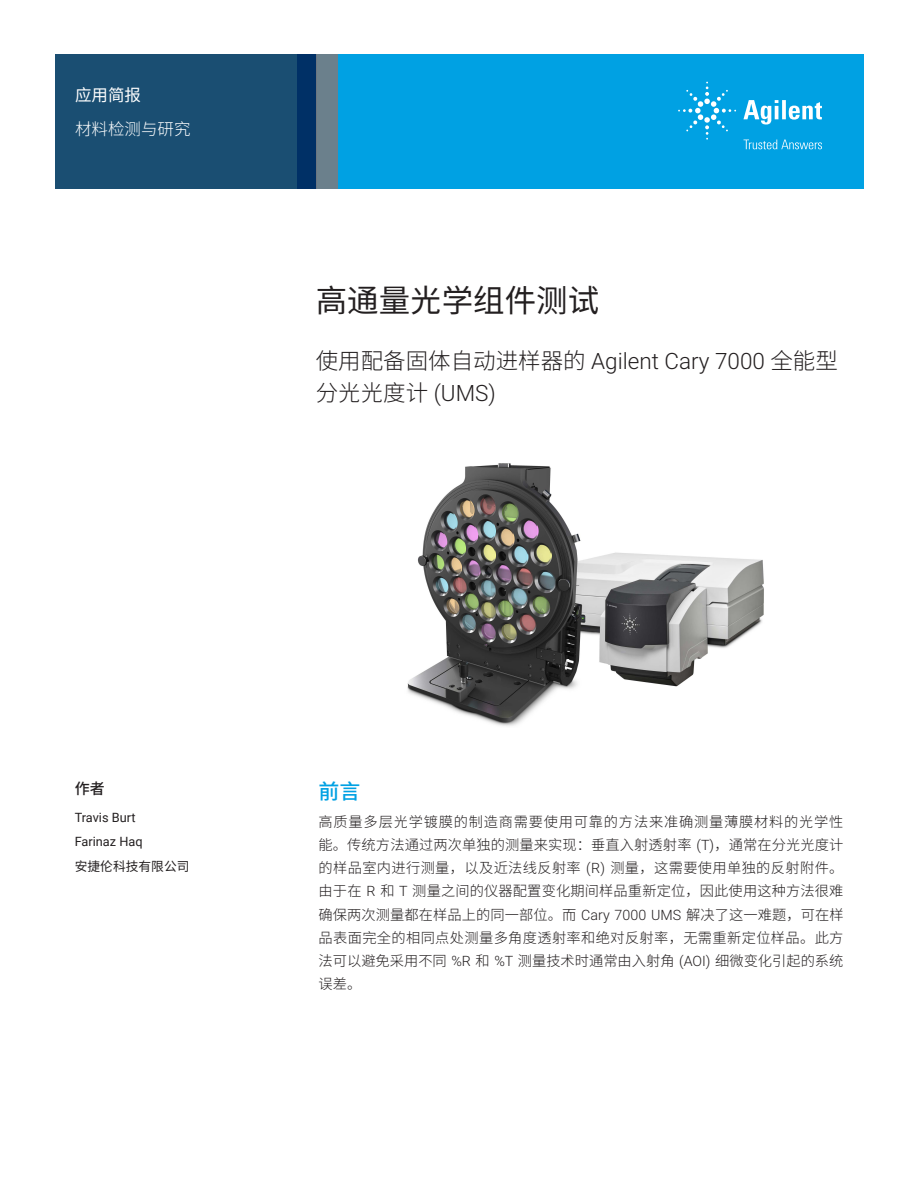
<style>
.page{position:relative;width:918px;height:1188px;background:#fff}
.page>*{position:absolute;margin:0;border:0;box-sizing:border-box;transform-origin:0 0}
.t1{font:31.5px "Noto Sans CJ Ksc";color:#231f20}
.t2{font:300 22.5px/31.5px "Noto Sans CJ Ksc";color:#231f20}
.t3{font:500 21px "Noto Sans CJ Ksc";color:#00a1e3}
.t4{font:300 16.5px "Noto Sans CJ Ksc";color:#fff}
.t5{font:16.5px "Noto Sans CJ Ksc";color:#fff}
.t6{font:500 15px "Noto Sans CJ Ksc";color:#231f20}
.t7{font:300 14.25px/23.2px "Noto Sans CJ Ksc";color:#231f20;text-align:justify}
.t8{font:12.75px/24.8px "Roboto";color:#231f20}
.t9{font:12.75px "Noto Sans CJ Ksc";color:#231f20}
.s1{font-family:"Roboto"}
</style>
<div class="page">
<div style="left:297px;top:54px;width:567px;height:135px;background:#00a1e3"></div>
<svg style="left:55px;top:54px;width:261px;height:135px;background:#184b71"></svg>
<div style="left:316px;top:54px;width:22px;height:135px;background:#6b808c"></div>
<img style="left:407px;top:463px;width:357px;height:263px">
<svg style="left:743px;top:100px;width:79px;height:25px"></svg>
<svg style="left:678px;top:82px;width:58px;height:58px"></svg>
<svg style="left:744px;top:140px;width:78px;height:9px"></svg>
<p class="t5" style="left:75px;top:86px;width:67px">应用简报</p>
<p class="t4" style="left:75px;top:119px;width:117px">材料检测与研究</p>
<h1 class="t1" style="left:316px;top:283px;width:285px">高通量光学组件测试</h1>
<h2 class="t2" style="left:316px;top:346px;width:524px">使用配备固体自动进样器的 <span class="s1">Agilent Cary 7000</span> 全能型分光光度计 <span class="s1">(UMS)</span></h2>
<p class="t6" style="left:75px;top:780px;width:31px">作者</p>
<p class="t8" style="left:75px;top:804px;width:69px">Travis Burt<br>Farinaz Haq</p>
<p class="t9" style="left:75px;top:859px;width:116px">安捷伦科技有限公司</p>
<h3 class="t3" style="left:319px;top:779px;width:43px">前言</h3>
<p class="t7" style="left:319px;top:810px;width:526px">高质量多层光学镀膜的制造商需要使用可靠的方法来准确测量薄膜材料的光学性能。传统方法通过两次单独的测量来实现：垂直入射透射率 <span class="s1">(T)</span>，通常在分光光度计的样品室内进行测量，以及近法线反射率 <span class="s1">(R)</span> 测量，这需要使用单独的反射附件。由于在 <span class="s1">R</span> 和 <span class="s1">T</span> 测量之间的仪器配置变化期间样品重新定位，因此使用这种方法很难确保两次测量都在样品上的同一部位。而 <span class="s1">Cary 7000 UMS</span> 解决了这一难题，可在样品表面完全的相同点处测量多角度透射率和绝对反射率，无需重新定位样品。此方法可以避免采用不同 <span class="s1">%R</span> 和 <span class="s1">%T</span> 测量技术时通常由入射角 <span class="s1">(AOI)</span> 细微变化引起的系统误差。</p>
</div>
